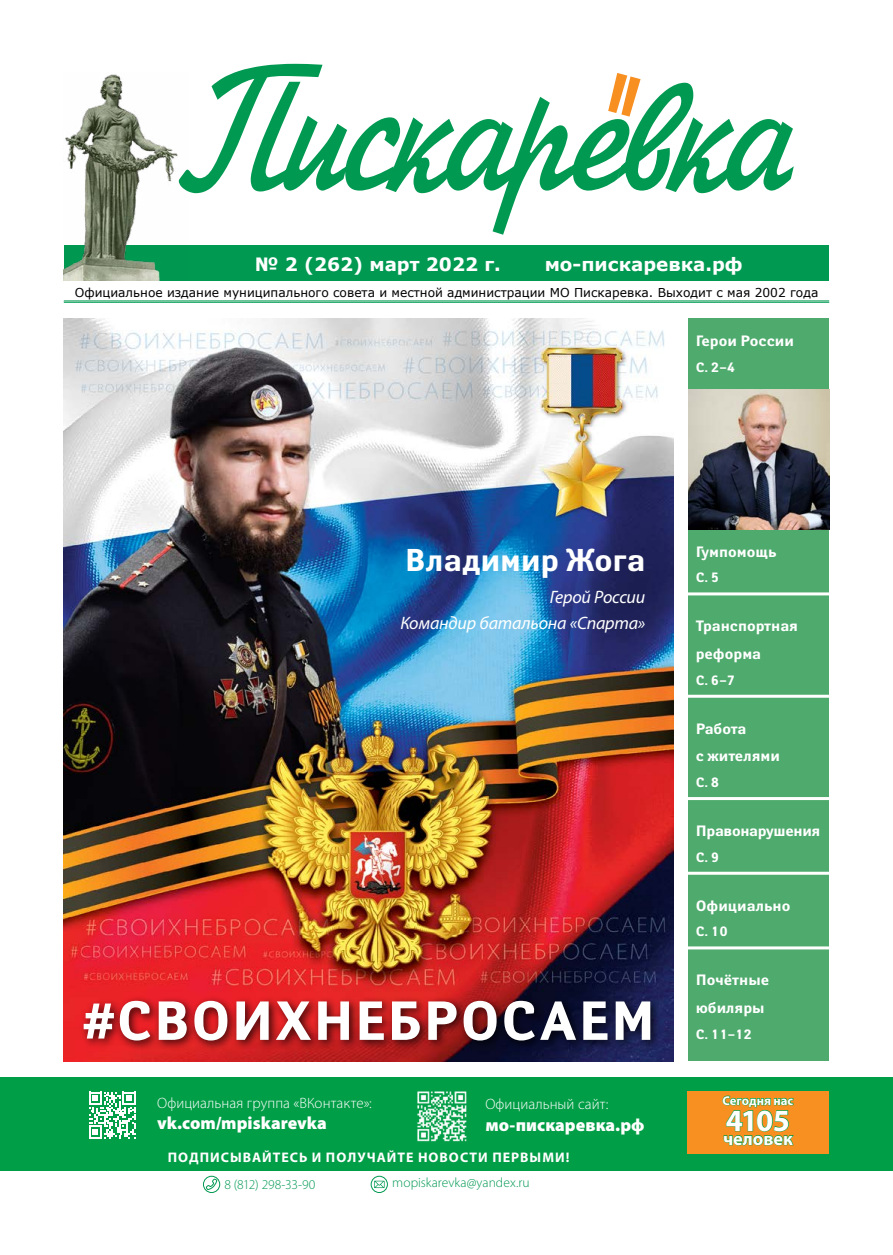
<style>
.page{position:relative;width:893px;height:1255px;background:#fff}
.page>*{position:absolute;margin:0;border:0;box-sizing:border-box;transform-origin:0 0}
.t1{font:700 54.9px "Yanus C";letter-spacing:.02em;color:#fff}
.t2{font:700 31.5px "Yanus C";letter-spacing:-.01em;color:#fff}
.t3{font:700 30.9px "Myriad Pro";color:#fff}
.t4{font:700 18.3px "Verdana";color:#fff}
.t5{font:700 18.3px "Myriad Pro";letter-spacing:-.005em;color:#fff}
.t6{font:italic 18px/25.8px "Myriad Pro";letter-spacing:-.015em;color:#fff;text-align:right}
.t7{font:900 17.7px "Myriad Pro";color:#fff}
.t8{font:700 15px/27.6px "Yanus C";color:#fff}
.t9{font:300 15px "Myriad Pro";color:#fff}
.t10{font:700 15px "Yanus C";letter-spacing:-.02em;color:#fff}
.t11{font:700 13.95px "Myriad Pro";letter-spacing:.075em;color:#fff}
.t12{font:700 13.5px "Yanus C";color:#fff}
.t13{font:300 13.5px "Myriad Pro";letter-spacing:.005em;color:#009952}
.t14{font:300 13.5px "Myriad Pro";letter-spacing:-.02em;color:#009952}
.t15{font:700 12.75px "Myriad Pro";color:#fff}
.t16{font:12.3px "Verdana";color:#000}
</style>
<div class="page">
<div style="left:64px;top:245px;width:765px;height:36px;background:#009952"></div>
<svg style="left:188px;top:64px;width:606px;height:171px"></svg>
<svg style="left:608px;top:73px;width:33px;height:44px"></svg>
<hr style="left:64px;top:301px;width:765px;height:1px;background:#009952">
<hr style="left:64px;top:302px;width:765px;height:1px;background:#009952">
<img style="left:64px;top:74px;width:124px;height:207px">
<img style="left:64px;top:318px;width:609px;height:742px">
<div style="left:203px;top:1175px;width:17px;height:17px;border:1px solid #009952;border-radius:50%"></div>
<svg style="left:205px;top:1178px;width:13px;height:15px"></svg>
<div style="left:371px;top:1175px;width:17px;height:17px;border:1px solid #009952;border-radius:50%"></div>
<svg style="left:374px;top:1180px;width:11px;height:7px"></svg>
<div style="left:688px;top:318px;width:141px;height:742px;background:#4faa6d"></div>
<hr style="left:687px;top:592px;width:143px;height:3px;background:#fff">
<hr style="left:687px;top:694px;width:143px;height:3px;background:#fff">
<hr style="left:687px;top:797px;width:143px;height:3px;background:#fff">
<hr style="left:687px;top:871px;width:143px;height:3px;background:#fff">
<hr style="left:687px;top:946px;width:143px;height:3px;background:#fff">
<img style="left:688px;top:389px;width:141px;height:140px">
<div style="left:0;top:1077px;width:893px;height:94px;background:#009e46"></div>
<div style="left:687px;top:1090px;width:141px;height:63px;background:#f78f21"></div>
<svg style="left:722px;top:1095px;width:72px;height:50px"></svg>
<svg style="left:89px;top:1091px;width:46px;height:47px"></svg>
<img style="left:417px;top:1091px;width:50px;height:51px">
<div style="left:78px;top:995px;width:583px;height:56px;background:#000;opacity:.75"></div>
<h3 class="t4" style="left:255px;top:252px;width:248px">№ 2 (262) март 2022 г.</h3>
<h3 class="t4" style="left:545px;top:252px;width:199px">мо-пискаревка.рф</h3>
<p class="t16" style="left:75px;top:284px;width:745px">Официальное издание муниципального совета и местной администрации МО Пискаревка. Выходит с мая 2002 года</p>
<p class="t8" style="left:696px;top:327px;width:100px">Герои России</p>
<p class="t12" style="left:696px;top:359px;width:41px">С. 2–4</p>
<h2 class="t2" style="left:405px;top:542px;width:242px">Владимир Жога</h2>
<h3 class="t6" style="left:400px;top:583px;width:246px">Герой России<br>Командир батальона «Спарта»</h3>
<h1 class="t1" style="left:83px;top:989px;width:574px">#СВОИХНЕБРОСАЕМ</h1>
<p class="t9" style="left:157px;top:1093px;width:216px">Официальная группа «ВКонтакте»:</p>
<h3 class="t7" style="left:157px;top:1110px;width:171px">vk.com/mpiskarevka</h3>
<p class="t9" style="left:485px;top:1095px;width:125px">Официальный сайт:</p>
<h3 class="t7" style="left:485px;top:1112px;width:161px">мo-пискаревка.рф</h3>
<p class="t11" style="left:168px;top:1147px;width:403px">ПОДПИСЫВАЙТЕСЬ И ПОЛУЧАЙТЕ НОВОСТИ ПЕРВЫМИ!</p>
<p class="t14" style="left:224px;top:1175px;width:92px">8 (812) 298-33-90</p>
<p class="t13" style="left:392px;top:1174px;width:139px">mopiskarevka@yandex.ru</p>
<p class="t8" style="left:696px;top:537px;width:82px">Гумпомощь</p>
<p class="t12" style="left:696px;top:570px;width:25px">С. 5</p>
<p class="t8" style="left:696px;top:612px;width:104px">Транспортная реформа</p>
<p class="t12" style="left:696px;top:672px;width:41px">С. 6–7</p>
<p class="t8" style="left:696px;top:714px;width:86px">Работа<br>с жителями</p>
<p class="t12" style="left:696px;top:774px;width:25px">С. 8</p>
<p class="t10" style="left:696px;top:822px;width:126px">Правонарушения</p>
<p class="t12" style="left:696px;top:849px;width:25px">С. 9</p>
<p class="t8" style="left:696px;top:891px;width:96px">Официально</p>
<p class="t12" style="left:696px;top:923px;width:33px">С. 10</p>
<p class="t8" style="left:696px;top:966px;width:75px">Почётные юбиляры</p>
<p class="t12" style="left:696px;top:1026px;width:58px">С. 11–12</p>
<p class="t15" style="left:722px;top:1092px;width:72px">Сегодня нас</p>
<h3 class="t3" style="left:726px;top:1100px;width:66px">4105</h3>
<h3 class="t5" style="left:723px;top:1126px;width:71px">человек</h3>
</div>
